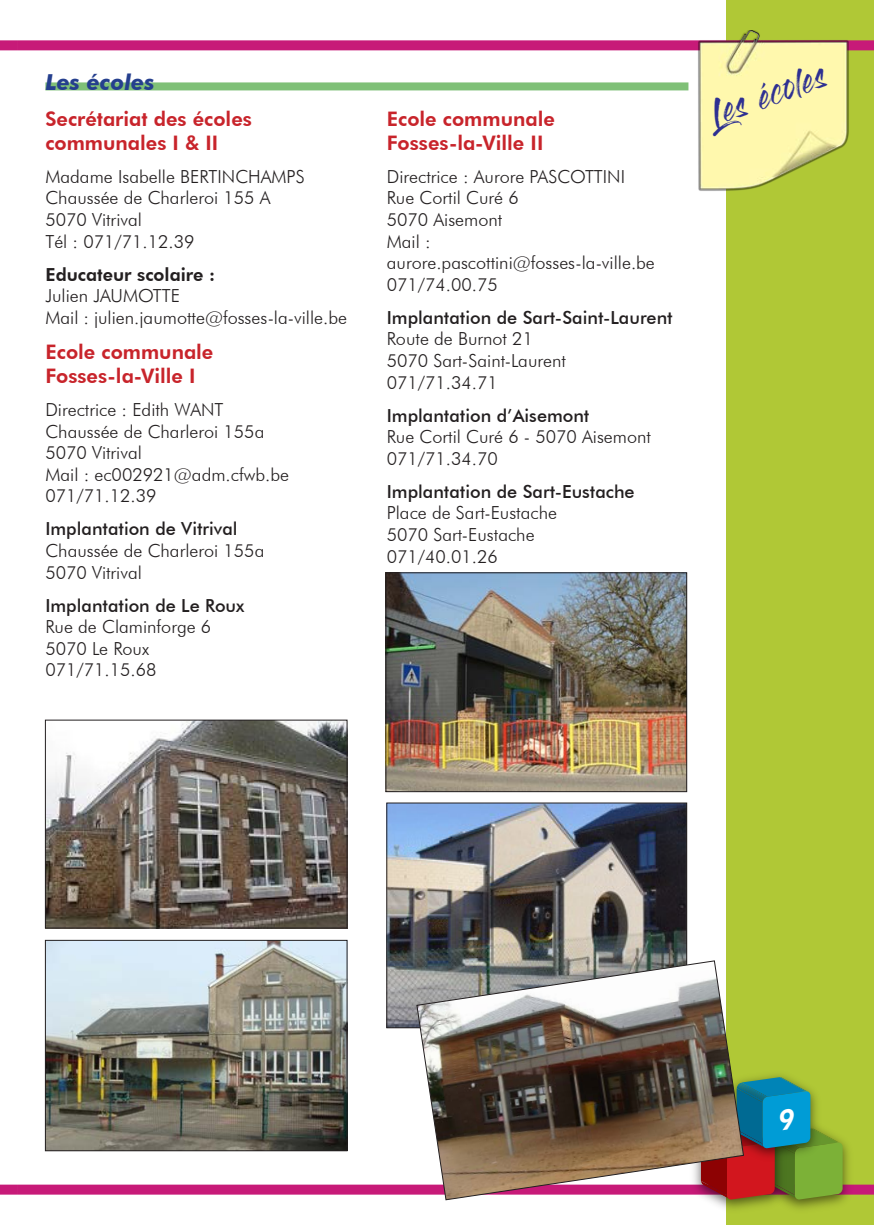
<style>
.page{position:relative;width:874px;height:1225px;background:#fff}
.page>*{position:absolute;margin:0;border:0;box-sizing:border-box;transform-origin:0 0}
.t1{font:26px "Gloss And Bloom";color:#2e3092}
.t2{font:italic 700 22px "Futura BT";color:#253f8e}
.t3{font:800 20px/24px "Futura BT";color:#c8242b}
.t4{font:300 18px/21.6px "Futura BT";color:#231f20}
.t5{font:500 18px "Futura BT";color:#231f20}
.t6{font:800 18px "Futura BT";color:#231f20}
</style>
<div class="page">
<div style="left:726px;top:0;width:147px;height:1225px;background:#b0c836"></div>
<div style="left:0;top:40px;width:17px;height:10px;background:#c71a78"></div>
<div style="left:0;top:1184px;width:17px;height:10px;background:#c71a78"></div>
<div style="left:17px;top:40px;width:856px;height:10px;background:#c71a78"></div>
<div style="left:17px;top:1184px;width:856px;height:10px;background:#c71a78"></div>
<img style="left:788px;top:1141px;width:68px;height:68px">
<div style="left:45px;top:82px;width:643px;height:8px;background:#7fc077"></div>
<img style="left:47px;top:721px;width:298px;height:205px">
<div style="left:45px;top:719px;width:302px;height:209px;border:1px solid #231f20"></div>
<img style="left:47px;top:942px;width:298px;height:207px">
<div style="left:45px;top:940px;width:302px;height:211px;border:1px solid #231f20"></div>
<img style="left:387px;top:574px;width:297px;height:216px">
<div style="left:385px;top:572px;width:301px;height:220px;border:1px solid #231f20"></div>
<img style="left:388px;top:804px;width:296px;height:222px">
<div style="left:386px;top:802px;width:300px;height:226px;border:1px solid #231f20"></div>
<img style="left:415px;top:959px;width:329px;height:241px">
<img style="left:688px;top:30px;width:170px;height:161px">
<svg style="left:700px;top:1077px;width:142px;height:122px;background:#6d7959"></svg>
<p class="t2" style="left:45px;top:69px;width:110px">Les écoles</p>
<p class="t3" style="left:45px;top:106px;width:208px">Secrétariat des écoles communales I &amp; II</p>
<p class="t4" style="left:45px;top:165px;width:260px">Madame Isabelle BERTINCHAMPS<br>Chaussée de Charleroi 155 A<br>5070 Vitrival<br>Tél : 071/71.12.39</p>
<p class="t6" style="left:45px;top:263px;width:171px">Educateur scolaire :</p>
<p class="t4" style="left:45px;top:285px;width:303px">Julien JAUMOTTE<br>Mail : julien.jaumotte@fosses-la-ville.be</p>
<p class="t3" style="left:45px;top:340px;width:169px">Ecole communale<br>Fosses-la-Ville I</p>
<p class="t4" style="left:45px;top:399px;width:245px">Directrice : Edith WANT<br>Chaussée de Charleroi 155a<br>5070 Vitrival<br>Mail : ec002921@adm.cfwb.be<br>071/71.12.39</p>
<p class="t5" style="left:45px;top:518px;width:194px">Implantation de Vitrival</p>
<p class="t4" style="left:45px;top:540px;width:220px">Chaussée de Charleroi 155a<br>5070 Vitrival</p>
<p class="t5" style="left:45px;top:594px;width:200px">Implantation de Le Roux</p>
<p class="t4" style="left:45px;top:616px;width:167px">Rue de Claminforge 6<br>5070 Le Roux<br>071/71.15.68</p>
<p class="t3" style="left:386px;top:106px;width:169px">Ecole communale<br>Fosses-la-Ville II</p>
<p class="t4" style="left:386px;top:165px;width:269px">Directrice : Aurore PASCOTTINI<br>Rue Cortil Curé 6<br>5070 Aisemont<br>Mail : aurore.pascottini@fosses-la-ville.be<br>071/74.00.75</p>
<p class="t5" style="left:386px;top:306px;width:287px">Implantation de Sart-Saint-Laurent</p>
<p class="t4" style="left:386px;top:328px;width:181px">Route de Burnot 21<br>5070 Sart-Saint-Laurent<br>071/71.34.71</p>
<p class="t5" style="left:386px;top:404px;width:204px">Implantation d’Aisemont</p>
<p class="t4" style="left:386px;top:426px;width:265px">Rue Cortil Curé 6 - 5070 Aisemont<br>071/71.34.70</p>
<p class="t5" style="left:386px;top:480px;width:249px">Implantation de Sart-Eustache</p>
<p class="t4" style="left:386px;top:502px;width:172px">Place de Sart-Eustache<br>5070 Sart-Eustache<br>071/40.01.26</p>
<h1 class="t1" style="left:707px;top:103px;width:121px;rotate:-20deg">Les écoles</h1>
</div>
